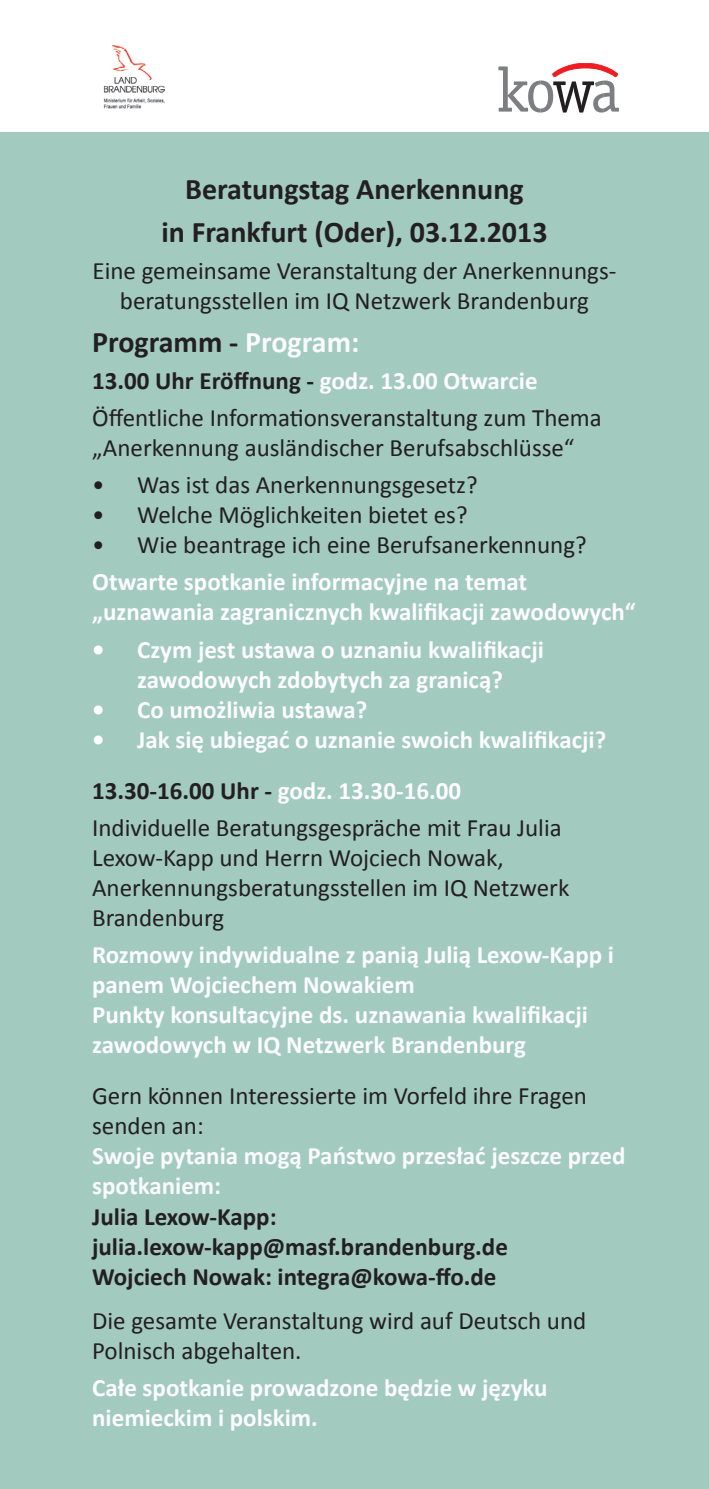
<style>
.page{position:relative;width:709px;height:1489px;background:#fff}
.page>*{position:absolute;margin:0;border:0;box-sizing:border-box;transform-origin:0 0}
.t1{font:700 30px "Calibri";color:#231f20}
.t2{font:25px/30px "Calibri";color:#231f20}
.t3{font:700 25px/30px "Calibri";color:#fcfcfc}
.t4{font:700 25px/30px "Calibri";color:#231f20}
.t5{font:700 25px/30px "Calibri";color:#fafafa}
.s1{color:#fafafa}
.s2{color:#fcfcfc}
.s3{color:#231f20}
</style>
<div class="page">
<div style="left:0;top:133px;width:709px;height:1355px;background:#a2cabf"></div>
<svg style="left:498px;top:63px;width:121px;height:50px"></svg>
<img style="left:103px;top:45px;width:62px;height:64px">
<p class="t1" style="left:185px;top:169px;width:340px">Beratungstag Anerkennung</p>
<p class="t1" style="left:161px;top:212px;width:387px">in Frankfurt (Oder), 03.12.2013</p>
<p class="t2" style="left:92px;top:255px;width:525px;text-align:center">Eine gemeinsame Veranstaltung der Anerkennungs&shy;beratungsstellen im IQ Netzwerk Brandenburg</p>
<p class="t1" style="left:92px;top:323px;width:269px">Programm - <span class="s1">Program:</span></p>
<p class="t4" style="left:92px;top:365px;width:447px">13.00 Uhr Eröffnung - <span class="s2">godz. 13.00 Otwarcie</span></p>
<p class="t2" style="left:92px;top:403px;width:511px">Öffentliche Informationsveranstaltung zum Thema „Anerkennung ausländischer Berufsabschlüsse“</p>
<p class="t2" style="left:92px;top:470px;width:387px">• Was ist das Anerkennungsgesetz?</p>
<p class="t2" style="left:92px;top:500px;width:377px">• Welche Möglichkeiten bietet es?</p>
<p class="t2" style="left:92px;top:530px;width:496px">• Wie beantrage ich eine Berufsanerkennung?</p>
<p class="t3" style="left:92px;top:567px;width:545px">Otwarte spotkanie informacyjne na temat „uznawania zagranicznych kwalifikacji zawodowych“</p>
<p class="t3" style="left:92px;top:634px;width:453px;text-align:center">• Czym jest ustawa o uznaniu kwalifikacji zawodowych zdobytych za granicą?</p>
<p class="t3" style="left:92px;top:694px;width:277px">• Co umożliwia ustawa?</p>
<p class="t3" style="left:92px;top:724px;width:515px">• Jak się ubiegać o uznanie swoich kwalifikacji?</p>
<p class="t3" style="left:92px;top:775px;width:370px"><span class="s3">13.30-16.00 Uhr -</span> godz. 13.30-16.00</p>
<p class="t2" style="left:92px;top:812px;width:479px">Individuelle Beratungsgespräche mit Frau Julia Lexow-Kapp und Herrn Wojciech Nowak, Anerkennungsberatungsstellen im IQ Netzwerk Brandenburg</p>
<p class="t3" style="left:92px;top:939px;width:523px">Rozmowy indywidualne z panią Julią Lexow-Kapp i panem Wojciechem Nowakiem<br>Punkty konsultacyjne ds. uznawania kwalifikacji zawodowych w IQ Netzwerk Brandenburg</p>
<p class="t2" style="left:92px;top:1081px;width:496px">Gern können Interessierte im Vorfeld ihre Fragen</p>
<p class="t2" style="left:92px;top:1111px;width:113px">senden an:</p>
<p class="t5" style="left:92px;top:1141px;width:535px">Swoje pytania mogą Państwo przesłać jeszcze przed spotkaniem:</p>
<p class="t4" style="left:92px;top:1201px;width:417px">Julia Lexow-Kapp: julia.lexow-kapp@masf.brandenburg.de<br>Wojciech Nowak: integra@kowa-ffo.de</p>
<p class="t2" style="left:92px;top:1305px;width:495px">Die gesamte Veranstaltung wird auf Deutsch und<br>Polnisch abgehalten.</p>
<p class="t3" style="left:92px;top:1372px;width:457px">Całe spotkanie prowadzone będzie w języku niemieckim i polskim.</p>
</div>
